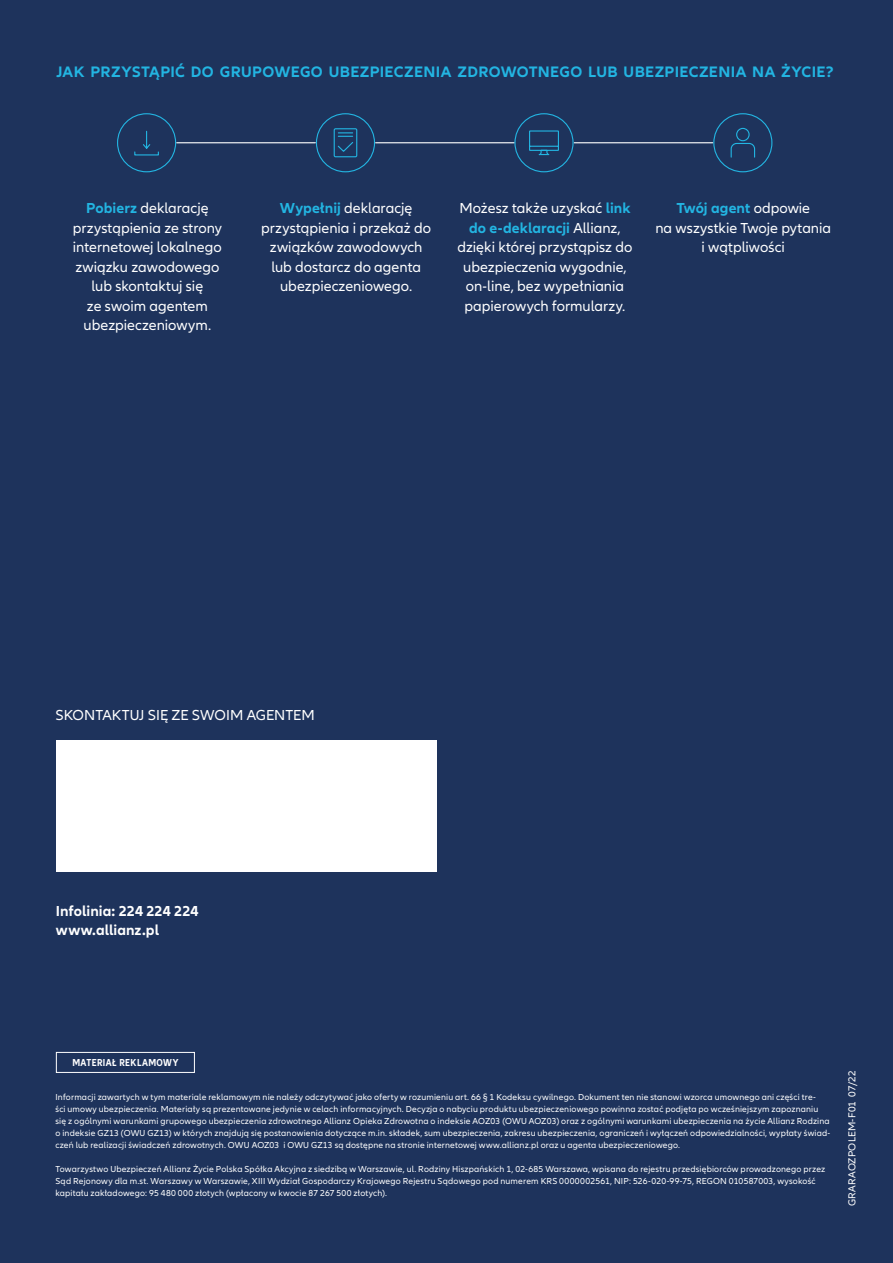
<style>
.page{position:relative;width:893px;height:1263px;background:#1e335c}
.page>*{position:absolute;margin:0;border:0;box-sizing:border-box;transform-origin:0 0}
.t1{font:700 15.75px "Allianz Neo";letter-spacing:.025em;color:#23b5e2}
.t2{font:15px/19.5px "Allianz Neo";color:#fff;text-align:center}
.t3{font:700 15px/19.5px "Allianz Neo";letter-spacing:.005em;color:#fff}
.t4{font:10.5px "Allianz Neo";letter-spacing:.015em;color:#fff}
.t5{font:700 condensed 10.5px "Allianz Neo";letter-spacing:.04em;color:#fff}
.t6{font:9px/12px "Allianz Neo";letter-spacing:.02em;color:#fff}
.s1{font-weight:700;color:#23b5e2}
</style>
<div class="page">
<div style="left:56px;top:740px;width:381px;height:132px;background:#fff"></div>
<div style="left:56px;top:1052px;width:139px;height:21px;border:1px solid #fff"></div>
<div style="left:134px;top:151px;width:25px;height:4px;border:1px solid #23b5e2"></div>
<svg style="left:143px;top:130px;width:8px;height:19px"></svg>
<div style="left:117px;top:113px;width:59px;height:59px;border:1px solid #23b5e2;border-radius:50%"></div>
<div style="left:316px;top:113px;width:59px;height:59px;border:1px solid #23b5e2;border-radius:50%"></div>
<div style="left:334px;top:128px;width:23px;height:29px;border:1px solid #23b5e2"></div>
<svg style="left:337px;top:132px;width:16px;height:20px"></svg>
<hr style="left:177px;top:142px;width:138px;height:1px;background:#fff">
<hr style="left:376px;top:142px;width:138px;height:1px;background:#fff">
<hr style="left:574px;top:142px;width:139px;height:1px;background:#fff">
<div style="left:514px;top:113px;width:60px;height:59px;border:1px solid #23b5e2;border-radius:50%"></div>
<svg style="left:529px;top:130px;width:30px;height:26px"></svg>
<div style="left:713px;top:113px;width:59px;height:59px;border:1px solid #23b5e2;border-radius:50%"></div>
<svg style="left:730px;top:127px;width:26px;height:31px"></svg>
<h1 class="t1" style="left:57px;top:63px;width:779px">JAK PRZYSTĄPIĆ DO GRUPOWEGO UBEZPIECZENIA ZDROWOTNEGO LUB UBEZPIECZENIA NA ŻYCIE?</h1>
<h2 class="t2" style="left:73px;top:199px;width:151px"><span class="s1">Pobierz</span> deklarację przystąpienia ze strony internetowej lokalnego związku zawodowego lub skontaktuj się<br>ze swoim agentem ubezpieczeniowym.</h2>
<h2 class="t2" style="left:261px;top:199px;width:171px"><span class="s1">Wypełnij</span> deklarację przystąpienia i przekaż do związków zawodowych lub dostarcz do agenta ubezpieczeniowego.</h2>
<h2 class="t2" style="left:457px;top:199px;width:176px">Możesz także uzyskać <span class="s1">link do e-deklaracji</span> Allianz, dzięki której przystąpisz do ubezpieczenia wygodnie, on-line, bez wypełniania papierowych formularzy.</h2>
<h2 class="t2" style="left:655px;top:199px;width:177px"><span class="s1">Twój agent</span> odpowie<br>na wszystkie Twoje pytania i wątpliwości</h2>
<h2 class="t2" style="left:55px;top:706px;width:261px">SKONTAKTUJ SIĘ ZE SWOIM AGENTEM</h2>
<h2 class="t3" style="left:56px;top:901px;width:144px">Infolinia: 224 224 224 www.allianz.pl</h2>
<p class="t5" style="left:72px;top:1056px;width:107px">MATERIAŁ REKLAMOWY</p>
<p class="t6" style="left:55px;top:1092px;width:776px">Informacji zawartych w tym materiale reklamowym nie należy odczytywać jako oferty w rozumieniu art. 66 § 1 Kodeksu cywilnego. Dokument ten nie stanowi wzorca umownego ani części tre-<br>ści umowy ubezpieczenia. Materiały są prezentowane jedynie w celach informacyjnych. Decyzja o nabyciu produktu ubezpieczeniowego powinna zostać podjęta po wcześniejszym zapoznaniu się z ogólnymi warunkami grupowego ubezpieczenia zdrowotnego Allianz Opieka Zdrowotna o indeksie AOZ03 (OWU AOZ03) oraz z ogólnymi warunkami ubezpieczenia na życie Allianz Rodzina o indeksie GZ13 (OWU GZ13) w których znajdują się postanowienia dotyczące m.in. składek, sum ubezpieczenia, zakresu ubezpieczenia, ograniczeń i wyłączeń odpowiedzialności, wypłaty świad&shy;czeń lub realizacji świadczeń zdrowotnych. OWU AOZ03 i OWU GZ13 są dostępne na stronie internetowej www.allianz.pl oraz u agenta ubezpieczeniowego.</p>
<p class="t6" style="left:55px;top:1164px;width:771px">Towarzystwo Ubezpieczeń Allianz Życie Polska Spółka Akcyjna z siedzibą w Warszawie, ul. Rodziny Hiszpańskich 1, 02-685 Warszawa, wpisana do rejestru przedsiębiorców prowadzonego przez<br>Sąd Rejonowy dla m.st. Warszawy w Warszawie, XIII Wydział Gospodarczy Krajowego Rejestru Sądowego pod numerem KRS 0000002561, NIP: 526-020-99-75, REGON 010587003, wysokość kapitału zakładowego: 95 480 000 złotych (wpłacony w kwocie 87 267 500 złotych).</p>
<p class="t4" style="left:846px;top:1206px;width:137px;rotate:-90deg">GRARAOZPOLEM-F01 07/22</p>
</div>
